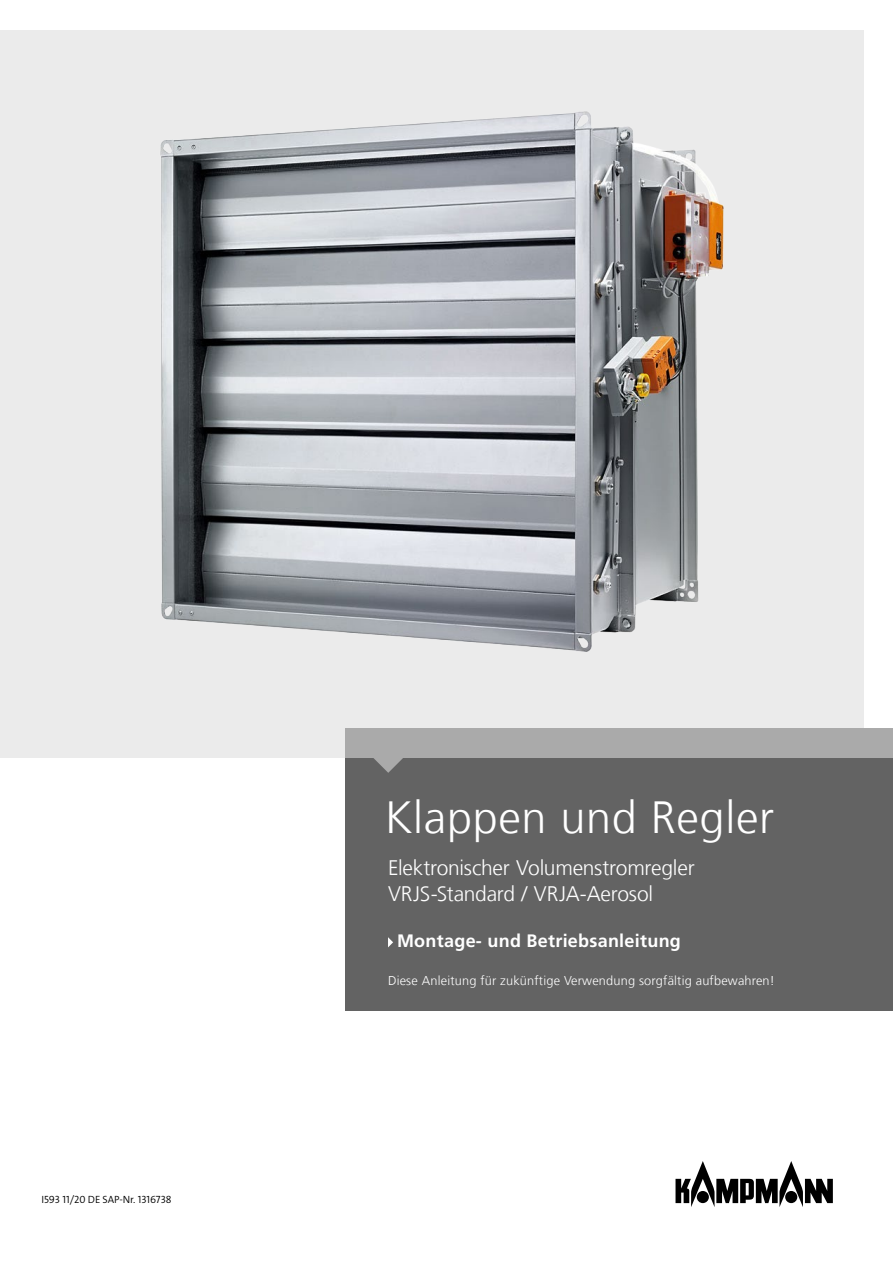
<style>
.page{position:relative;width:893px;height:1263px;background:#fff}
.page>*{position:absolute;margin:0;border:0;box-sizing:border-box;transform-origin:0 0}
.t1{font:300 45px "Frutiger LT Com";letter-spacing:.015em;color:#fff}
.t2{font:300 21px/25.2px "Frutiger LT Com";letter-spacing:-.01em;color:#fff}
.t3{font:700 18px "Frutiger LT Com";letter-spacing:.015em;color:#fff}
.t4{font:300 12.75px "Frutiger LT Com";letter-spacing:.015em;color:#fff}
.t5{font:300 10.5px "The Sans Os F";color:#000}
</style>
<div class="page">
<div style="left:0;top:30px;width:863px;height:728px;background:#ebebeb"></div>
<div style="left:345px;top:758px;width:548px;height:252px;background:#636363"></div>
<svg style="left:388px;top:937px;width:5px;height:10px"></svg>
<div style="left:345px;top:728px;width:548px;height:30px;background:#aaa"></div>
<svg style="left:373px;top:758px;width:30px;height:15px"></svg>
<img style="left:160px;top:111px;width:564px;height:541px">
<svg style="left:675px;top:1161px;width:158px;height:46px"></svg>
<p class="t5" style="left:41px;top:1192px;width:132px">I593 11/20 DE SAP-Nr. 1316738</p>
<h1 class="t1" style="left:385px;top:791px;width:391px">Klappen und Regler</h1>
<h2 class="t2" style="left:388px;top:856px;width:308px">Elektronischer Volumenstromregler<br>VRJS-Standard / VRJA-Aerosol</h2>
<h3 class="t3" style="left:397px;top:930px;width:285px">Montage- und Betriebsanleitung</h3>
<p class="t4" style="left:388px;top:973px;width:388px">Diese Anleitung für zukünftige Verwendung sorgfältig aufbewahren!</p>
</div>
